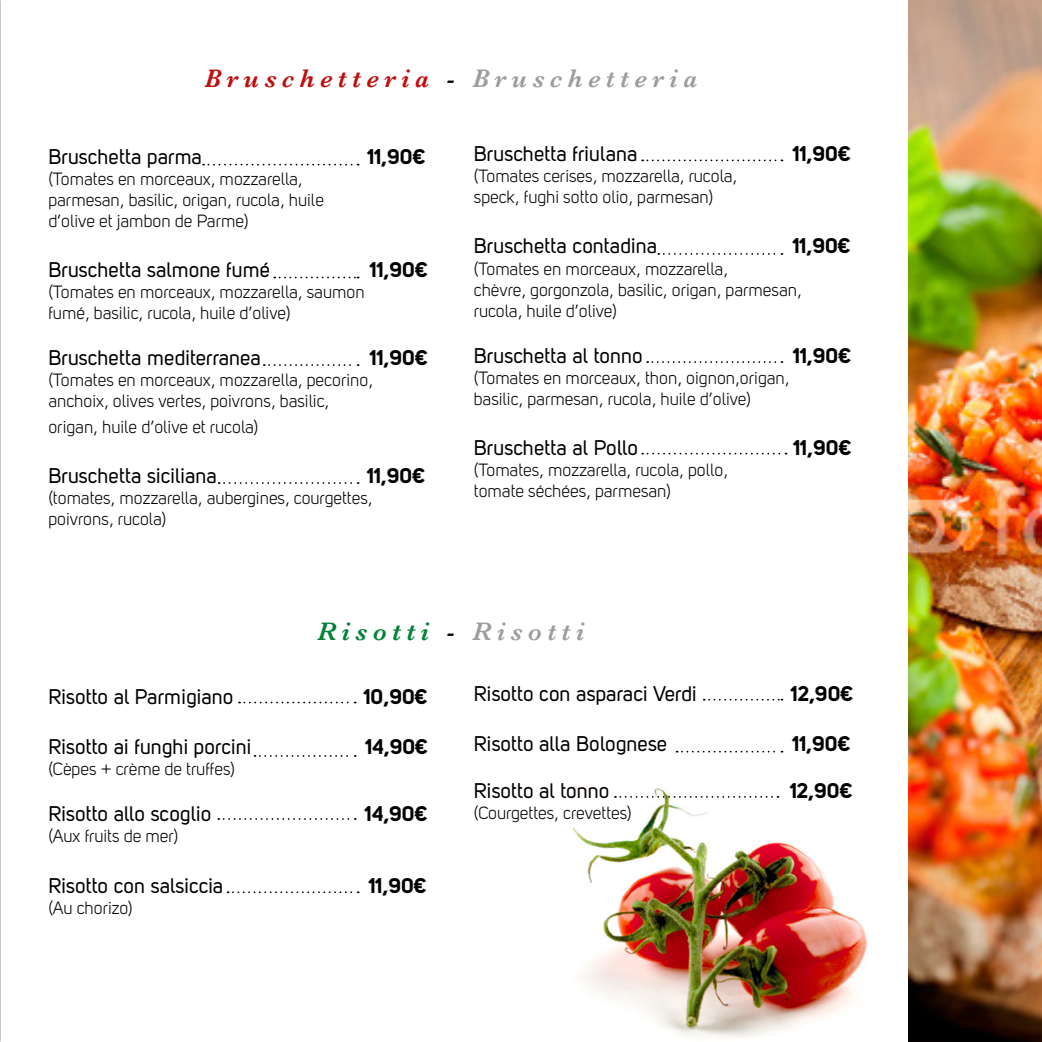
<style>
.page{position:relative;width:1042px;height:1042px;background:#fff}
.page>*{position:absolute;margin:0;border:0;box-sizing:border-box;transform-origin:0 0}
.t1{font:italic 600 26.25px "Baskerville";letter-spacing:.21em;color:#c00d0e}
.t2{font:italic 600 26.25px "Baskerville";letter-spacing:.21em;color:#008237}
.t3{font:21px "Uni Sans Regular";color:#000}
.t4{font:21px "Uni Sans Bold";color:#000}
.t5{font:17.5px/21px "Uni Sans Book";color:#000}
.s1{color:#000}
.s2{color:#9d9d9c}
</style>
<div class="page">
<img style="left:574px;top:786px;width:293px;height:252px">
<img style="left:908px;top:0;width:134px;height:1042px">
<svg style="left:203px;top:164px;width:156px;height:1px"></svg>
<svg style="left:274px;top:277px;width:85px;height:1px"></svg>
<svg style="left:264px;top:364px;width:95px;height:2px"></svg>
<svg style="left:219px;top:482px;width:140px;height:2px"></svg>
<svg style="left:642px;top:159px;width:140px;height:2px"></svg>
<svg style="left:658px;top:253px;width:124px;height:2px"></svg>
<svg style="left:647px;top:361px;width:135px;height:2px"></svg>
<svg style="left:642px;top:453px;width:144px;height:1px"></svg>
<svg style="left:239px;top:701px;width:117px;height:2px"></svg>
<svg style="left:254px;top:755px;width:102px;height:2px"></svg>
<svg style="left:218px;top:818px;width:138px;height:2px"></svg>
<svg style="left:228px;top:891px;width:131px;height:2px"></svg>
<svg style="left:704px;top:699px;width:78px;height:1px"></svg>
<svg style="left:676px;top:751px;width:106px;height:1px"></svg>
<svg style="left:615px;top:796px;width:163px;height:2px"></svg>
<h1 class="t1" style="left:204px;top:61px;width:494px">Bruschetteria <span class="s1">-</span> <span class="s2">Bruschetteria</span></h1>
<p class="t3" style="left:48px;top:144px;width:155px">Bruschetta parma</p>
<p class="t4" style="left:368px;top:143px;width:59px">11,90€</p>
<p class="t5" style="left:48px;top:168px;width:277px">(Tomates en morceaux, mozzarella, parmesan, basilic, origan, rucola, huile d’olive et jambon de Parme)</p>
<p class="t3" style="left:48px;top:258px;width:223px">Bruschetta salmone fumé</p>
<p class="t4" style="left:370px;top:257px;width:59px">11,90€</p>
<p class="t5" style="left:48px;top:282px;width:318px">(Tomates en morceaux, mozzarella, saumon fumé, basilic, rucola, huile d’olive)</p>
<p class="t3" style="left:48px;top:346px;width:214px">Bruschetta mediterranea</p>
<p class="t4" style="left:370px;top:345px;width:59px">11,90€</p>
<p class="t5" style="left:48px;top:370px;width:326px">(Tomates en morceaux, mozzarella, pecorino, anchoix, olives vertes, poivrons, basilic,</p>
<p class="t5" style="left:48px;top:416px;width:211px">origan, huile d’olive et rucola)</p>
<p class="t3" style="left:48px;top:463px;width:170px">Bruschetta siciliana</p>
<p class="t4" style="left:367px;top:462px;width:59px">11,90€</p>
<p class="t5" style="left:48px;top:487px;width:326px">(tomates, mozzarella, aubergines, courgettes, poivrons, rucola)</p>
<p class="t3" style="left:474px;top:141px;width:165px">Bruschetta friulana</p>
<p class="t4" style="left:793px;top:141px;width:59px">11,90€</p>
<p class="t5" style="left:474px;top:165px;width:265px">(Tomates cerises, mozzarella, rucola, speck, fughi sotto olio, parmesan)</p>
<p class="t3" style="left:474px;top:234px;width:185px">Bruschetta contadina</p>
<p class="t4" style="left:793px;top:233px;width:59px">11,90€</p>
<p class="t5" style="left:474px;top:258px;width:329px">(Tomates en morceaux, mozzarella,<br>chèvre, gorgonzola, basilic, origan, parmesan, rucola, huile d’olive)</p>
<p class="t3" style="left:474px;top:343px;width:171px">Bruschetta al tonno</p>
<p class="t4" style="left:793px;top:342px;width:59px">11,90€</p>
<p class="t5" style="left:474px;top:367px;width:317px">(Tomates en morceaux, thon, oignon,origan, basilic, parmesan, rucola, huile d’olive)</p>
<p class="t3" style="left:474px;top:435px;width:166px">Bruschetta al Pollo</p>
<p class="t4" style="left:794px;top:435px;width:59px">11,90€</p>
<p class="t5" style="left:474px;top:459px;width:256px">(Tomates, mozzarella, rucola, pollo, tomate séchées, parmesan)</p>
<h1 class="t2" style="left:317px;top:613px;width:269px">Risotti <span class="s1">-</span> <span class="s2">Risotti</span></h1>
<p class="t3" style="left:48px;top:684px;width:187px">Risotto al Parmigiano</p>
<p class="t4" style="left:364px;top:683px;width:65px">10,90€</p>
<p class="t3" style="left:48px;top:734px;width:205px">Risotto ai funghi porcini</p>
<p class="t4" style="left:366px;top:733px;width:64px">14,90€</p>
<p class="t5" style="left:48px;top:758px;width:188px">(Cèpes + crème de truffes)</p>
<p class="t3" style="left:48px;top:801px;width:165px">Risotto allo scoglio</p>
<p class="t4" style="left:365px;top:801px;width:64px">14,90€</p>
<p class="t5" style="left:48px;top:825px;width:132px">(Aux fruits de mer)</p>
<p class="t3" style="left:48px;top:873px;width:177px">Risotto con salsiccia</p>
<p class="t4" style="left:369px;top:872px;width:59px">11,90€</p>
<p class="t5" style="left:48px;top:897px;width:86px">(Au chorizo)</p>
<p class="t3" style="left:474px;top:681px;width:225px">Risotto con asparaci Verdi</p>
<p class="t4" style="left:791px;top:680px;width:64px">12,90€</p>
<p class="t3" style="left:474px;top:732px;width:195px">Risotto alla Bolognese</p>
<p class="t4" style="left:793px;top:731px;width:59px">11,90€</p>
<p class="t3" style="left:474px;top:778px;width:137px">Risotto al tonno</p>
<p class="t4" style="left:790px;top:777px;width:64px">12,90€</p>
<p class="t5" style="left:474px;top:802px;width:159px">(Courgettes, crevettes)</p>
</div>
